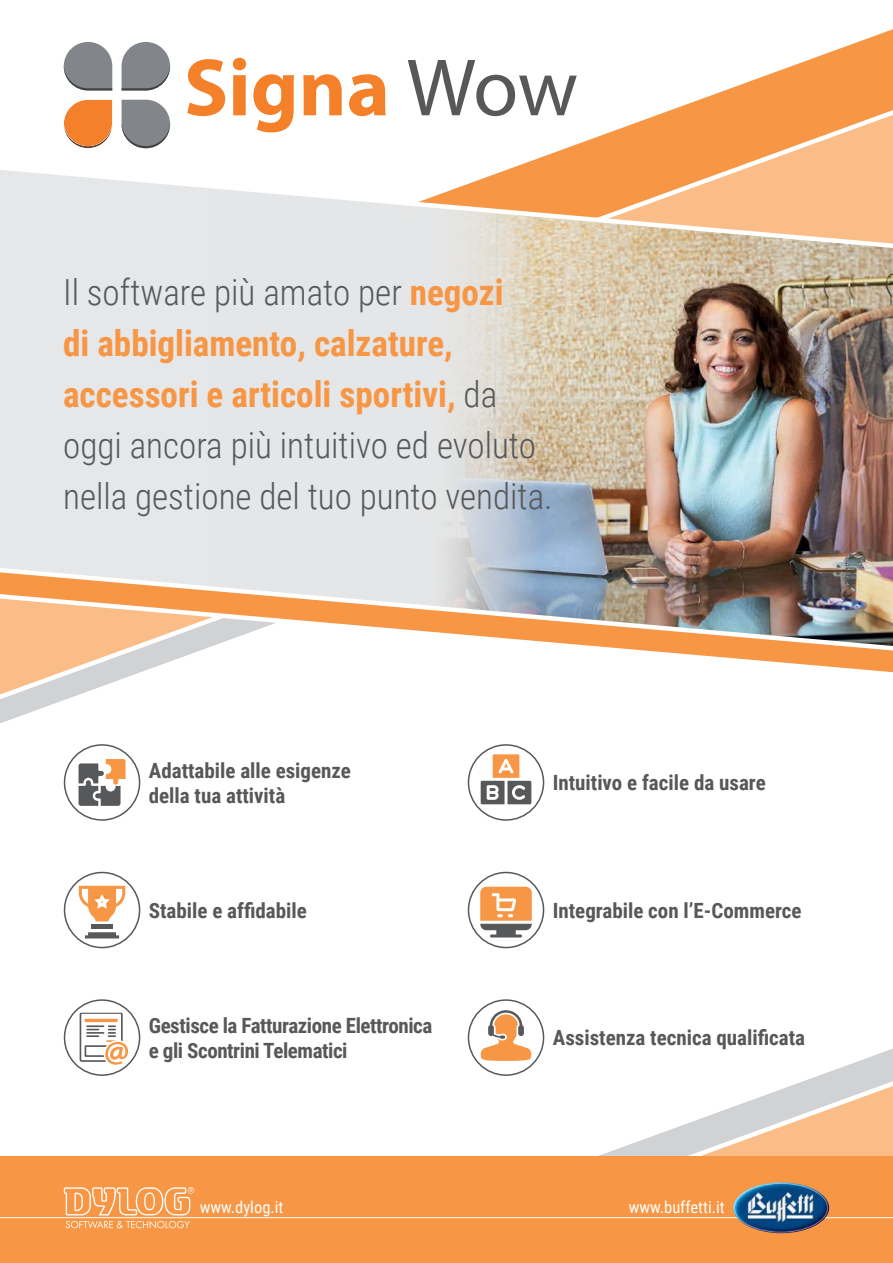
<style>
.page{position:relative;width:893px;height:1263px;background:#fff}
.page>*{position:absolute;margin:0;border:0;box-sizing:border-box;transform-origin:0 0}
.t1{font:300 36px/51px "Roboto Condensed";color:#57585a}
.t2{font:700 21px/25.2px "Roboto Condensed";color:#57585a}
.t3{font:700 21px/25.2px "Roboto Condensed";letter-spacing:-.02em;color:#57585a}
.t4{font:16.5px "Roboto Condensed";color:#fff}
.s1{font-weight:700;color:#f79644}
</style>
<div class="page">
<svg style="left:0;top:689px;width:94px;height:35px"></svg>
<svg style="left:0;top:656px;width:893px;height:33px"></svg>
<svg style="left:63px;top:29px;width:830px;height:120px"></svg>
<svg style="left:518px;top:95px;width:375px;height:65px"></svg>
<img style="left:0;top:160px;width:893px;height:496px">
<svg style="left:528px;top:1025px;width:365px;height:132px"></svg>
<svg style="left:623px;top:1059px;width:270px;height:98px"></svg>
<div style="left:468px;top:999px;width:76px;height:77px;border:2px solid #57585a;border-radius:50%"></div>
<svg style="left:481px;top:1010px;width:50px;height:51px"></svg>
<div style="left:64px;top:999px;width:76px;height:77px;border:2px solid #57585a;border-radius:50%"></div>
<svg style="left:79px;top:1013px;width:49px;height:52px"></svg>
<img style="left:64px;top:100px;width:48px;height:22px">
<svg style="left:122px;top:100px;width:48px;height:48px;background:#919497"></svg>
<svg style="left:122px;top:42px;width:48px;height:48px;background:#929498"></svg>
<img style="left:64px;top:122px;width:48px;height:26px">
<svg style="left:64px;top:42px;width:48px;height:48px;background:#929497"></svg>
<svg style="left:408px;top:60px;width:169px;height:56px"></svg>
<svg style="left:187px;top:58px;width:199px;height:74px"></svg>
<div style="left:64px;top:744px;width:76px;height:77px;border:2px solid #57585a;border-radius:50%"></div>
<svg style="left:79px;top:759px;width:47px;height:47px"></svg>
<div style="left:91px;top:924px;width:22px;height:5px;background:#57585a"></div>
<svg style="left:85px;top:932px;width:34px;height:6px"></svg>
<svg style="left:79px;top:886px;width:46px;height:35px"></svg>
<div style="left:64px;top:872px;width:76px;height:76px;border:2px solid #57585a;border-radius:50%"></div>
<svg style="left:481px;top:754px;width:50px;height:50px"></svg>
<div style="left:468px;top:744px;width:76px;height:77px;border:2px solid #57585a;border-radius:50%"></div>
<svg style="left:480px;top:887px;width:52px;height:50px"></svg>
<div style="left:468px;top:872px;width:76px;height:76px;border:2px solid #57585a;border-radius:50%"></div>
<div style="left:0;top:1157px;width:893px;height:106px;background:#f79644"></div>
<hr style="left:0;top:1217px;width:893px;height:1px;background:#fff">
<svg style="left:66px;top:1221px;width:124px;height:7px"></svg>
<svg style="left:64px;top:1187px;width:130px;height:28px"></svg>
<img style="left:733px;top:1182px;width:96px;height:51px">
<p class="t1" style="left:63px;top:269px;width:491px">Il software più amato per <span class="s1">negozi<br>di abbigliamento, calzature, accessori e articoli sportivi,</span> da oggi ancora più intuitivo ed evoluto nella gestione del tuo punto vendita.</p>
<p class="t2" style="left:149px;top:759px;width:204px">Adattabile alle esigenze della tua attività</p>
<p class="t2" style="left:149px;top:897px;width:160px">Stabile e affidabile</p>
<p class="t3" style="left:149px;top:1014px;width:285px">Gestisce la Fatturazione Elettronica e gli Scontrini Telematici</p>
<p class="t2" style="left:553px;top:772px;width:214px">Intuitivo e facile da usare</p>
<p class="t2" style="left:553px;top:899px;width:250px">Integrabile con l’E-Commerce</p>
<p class="t2" style="left:553px;top:1025px;width:254px">Assistenza tecnica qualificata</p>
<p class="t4" style="left:200px;top:1200px;width:85px">www.dylog.it</p>
<p class="t4" style="left:629px;top:1200px;width:98px">www.buffetti.it</p>
</div>
